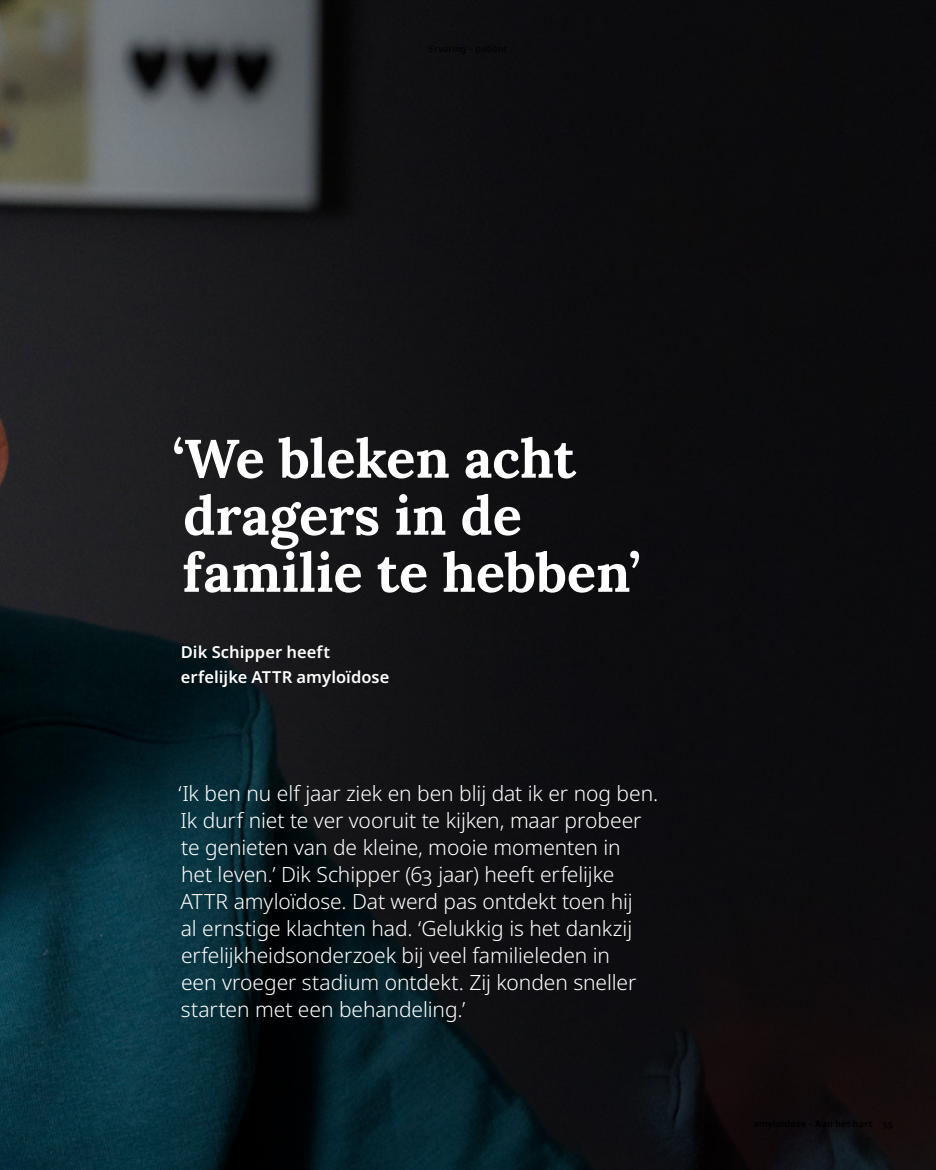
<style>
.page{position:relative;width:936px;height:1170px;background:#fff}
.page>*{position:absolute;margin:0;border:0;box-sizing:border-box;transform-origin:0 0}
.t1{font:54px/57px "Lora";color:#fff}
.t2{font:300 21px/27px "Noto Sans";letter-spacing:-.005em;color:#fff}
.t3{font:600 16.5px/25.5px "Noto Sans";letter-spacing:.005em;color:#fff}
</style>
<div class="page">
<img style="left:0;top:0;width:935px;height:1169px">
<h1 class="t1" style="left:172px;top:426px;width:469px">‘We bleken acht dragers in de familie te hebben’</h1>
<p class="t3" style="left:181px;top:639px;width:210px">Dik Schipper heeft erfelijke ATTR amyloïdose</p>
<p class="t2" style="left:178px;top:780px;width:481px">‘Ik ben nu elf jaar ziek en ben blij dat ik er nog ben.<br>Ik durf niet te ver vooruit te kijken, maar probeer te genieten van de kleine, mooie momenten in<br>het leven.’ Dik Schipper (63 jaar) heeft erfelijke ATTR amyloïdose. Dat werd pas ontdekt toen hij<br>al ernstige klachten had. ‘Gelukkig is het dankzij erfelijkheidsonderzoek bij veel familieleden in<br>een vroeger stadium ontdekt. Zij konden sneller starten met een behandeling.’</p>
</div>
